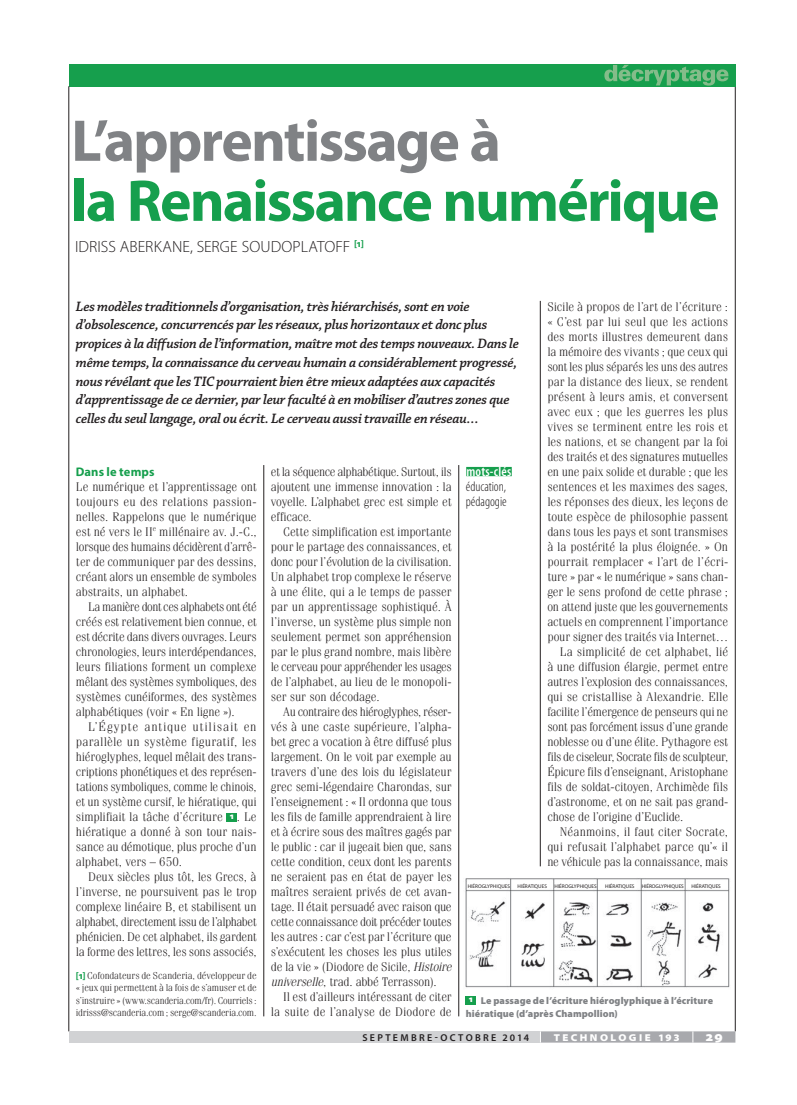
<style>
.page{position:relative;width:797px;height:1105px;background:#fff}
.page>*{position:absolute;margin:0;border:0;box-sizing:border-box;transform-origin:0 0}
._001_TitreArticle_48{font:700 59.38px/60px "Myriad Pro";letter-spacing:-.03em;color:#169f4d}
._10__Auteur{font:300 16.25px "Myriad Pro";letter-spacing:.005em;color:#231f20}
._20__Chapo{font:italic 600 14.38px/18.8px "Chaparral Pro";letter-spacing:-.02em;color:#231f20}
.t1{font:300 condensed 13.75px "Myriad Pro";color:#231f20}
._60__Texte{font:600 condensed 13.75px "Myriad Pro";letter-spacing:.015em;color:#fff}
._60__Texte-2{font:900 semi-expanded 13.75px "Myriad Pro";color:#fff}
._60__Texte-3{font:300 12.5px/15px "Fenice Std";letter-spacing:-.015em;color:#231f20;text-align:justify}
._61__TexteSansAlinéa{font:300 12.5px/15px "Fenice Std";letter-spacing:-.005em;color:#231f20;text-align:justify}
._40__S_titre_1{font:700 12.5px "Myriad Pro";letter-spacing:.005em;color:#169f4d}
.NOTE{font:300 10px/12.5px "Fenice Std";letter-spacing:-.02em;color:#231f20;text-align:justify}
._800_MyBk-titregraph{font:900 10px/12.5px "Myriad Pro";letter-spacing:.005em;color:#808285}
._60__Texte-4{font:600 10px "Myriad Pro";letter-spacing:.235em;color:#231f20}
._60__Texte-5{font:900 semi-expanded 10px "Myriad Pro";letter-spacing:.24em;color:#fff}
.t2{font:900 semi-expanded 9px "Myriad Pro";color:#fff}
._61__TexteSansAlinéa-2{font:300 7.25px "Fenice Std";color:#231f20}
.t3{font:5.38px "Myriad Pro";color:#231f20}
.s1{color:#808285}
.s2{font-style:italic}
.s3{font-family:"Myriad Pro";font-weight:700;color:#169f4d}
</style>
<div class="page">
<hr style="left:540px;top:301px;width:1px;height:565px;background:#231f20">
<hr style="left:458px;top:465px;width:1px;height:551px;background:#231f20">
<hr style="left:735px;top:86px;width:1px;height:945px;background:#231f20">
<div style="left:69px;top:64px;width:666px;height:22px;background:#169f4d"></div>
<hr style="left:69px;top:86px;width:1px;height:945px;background:#231f20">
<hr style="left:263px;top:465px;width:1px;height:551px;background:#231f20">
<svg style="left:604px;top:65px;width:124px;height:21px"></svg>
<div style="left:69px;top:1031px;width:471px;height:12px;background:#d1d2d4"></div>
<svg style="left:540px;top:1031px;width:195px;height:12px;background:#aeafb2"></svg>
<div style="left:227px;top:813px;width:10px;height:8px;background:#169f4d"></div>
<div style="left:466px;top:467px;width:46px;height:9px;background:#169f4d"></div>
<img style="left:465px;top:878px;width:265px;height:110px">
<div style="left:466px;top:996px;width:10px;height:8px;background:#169f4d"></div>
<p class="_001_TitreArticle_48" style="left:71px;top:109px;width:649px"><span class="s1">L’apprentissage à<br></span>la Renaissance numérique</p>
<p class="_10__Auteur" style="left:75px;top:237px;width:290px">IDRISS ABERKANE, SERGE SOUDOPLATOFF <sup>[1]</sup></p>
<p class="_20__Chapo" style="left:76px;top:297px;width:444px">Les modèles traditionnels d’organisation, très hiérarchisés, sont en voie d’obsolescence, concurrencés par les réseaux, plus horizontaux et donc plus propices à la diffusion de l’information, maître mot des temps nouveaux. Dans le même temps, la connaissance du cerveau humain a considérablement progressé, nous révélant que les TIC pourraient bien être mieux adaptées aux capacités d’apprentissage de ce dernier, par leur faculté à en mobiliser d’autres zones que celles du seul langage, oral ou écrit. Le cerveau aussi travaille en réseau…</p>
<p class="_60__Texte-3" style="left:547px;top:299px;width:182px">Sicile à propos de l’art de l’écriture : « C’est par lui seul que les actions des morts illustres demeurent dans la mémoire des vivants ; que ceux qui sont les plus séparés les uns des autres par la distance des lieux, se rendent présent à leurs amis, et conversent avec eux ; que les guerres les plus vives se terminent entre les rois et les nations, et se changent par la foi des traités et des signatures mutuelles en une paix solide et durable ; que les sentences et les maximes des sages, les réponses des dieux, les leçons de toute espèce de philosophie passent dans tous les pays et sont transmises à la postérité la plus éloignée. » On pourrait remplacer « l’art de l’écri&shy;ture » par « le numérique » sans chan&shy;ger le sens profond de cette phrase ; on attend juste que les gouvernements actuels en comprennent l’importance pour signer des traités via Internet…</p>
<p class="_60__Texte-3" style="left:547px;top:644px;width:182px;text-indent:12px">La simplicité de cet alphabet, lié à une diffusion élargie, permet entre autres l’explosion des connaissances, qui se cristallise à Alexandrie. Elle facilite l’émergence de penseurs qui ne sont pas forcément issus d’une grande noblesse ou d’une élite. Pythagore est fils de ciseleur, Socrate fils de sculpteur, Épicure fils d’enseignant, Aristophane fils de soldat-citoyen, Archimède fils d’astronome, et on ne sait pas grand&shy;chose de l’origine d’Euclide.</p>
<p class="_60__Texte-3" style="left:547px;top:824px;width:182px;text-indent:12px">Néanmoins, il faut citer Socrate, qui refusait l’alphabet parce qu’« il ne véhicule pas la connaissance, mais</p>
<p class="_60__Texte" style="left:466px;top:463px;width:46px">mots-clés</p>
<p class="t1" style="left:466px;top:479px;width:42px">éducation,</p>
<p class="t1" style="left:466px;top:494px;width:42px">pédagogie</p>
<p class="_60__Texte-3" style="left:271px;top:464px;width:182px">et la séquence alphabétique. Surtout, ils ajoutent une immense innovation : la voyelle. L’alphabet grec est simple et efficace.</p>
<p class="_60__Texte-3" style="left:271px;top:524px;width:182px;text-indent:12px">Cette simplification est importante pour le partage des connaissances, et donc pour l’évolution de la civilisation.<br>Un alphabet trop complexe le réserve à une élite, qui a le temps de passer par un apprentissage sophistiqué. À l’inverse, un système plus simple non seulement permet son appréhension par le plus grand nombre, mais libère le cerveau pour appréhender les usages de l’alphabet, au lieu de le monopoli&shy;ser sur son décodage.</p>
<p class="_60__Texte-3" style="left:271px;top:704px;width:182px;text-indent:12px">Au contraire des hiéroglyphes, réser&shy;vés à une caste supérieure, l’alpha&shy;bet grec a vocation à être diffusé plus largement. On le voit par exemple au travers d’une des lois du législateur grec semi-légendaire Charondas, sur l’enseignement : « Il ordonna que tous les fils de famille apprendraient à lire et à écrire sous des maîtres gagés par le public : car il jugeait bien que, sans cette condition, ceux dont les parents ne seraient pas en état de payer les maîtres seraient privés de cet avan&shy;tage. Il était persuadé avec raison que cette connaissance doit précéder toutes les autres : car c’est par l’écriture que s’exécutent les choses les plus utiles de la vie » (Diodore de Sicile, <span class="s2">Histoire universelle</span>, trad. abbé Terrasson).</p>
<p class="_60__Texte-3" style="left:271px;top:989px;width:182px;text-align:right">Il est d’ailleurs intéressant de citer la suite de l’analyse de Diodore de</p>
<p class="_40__S_titre_1" style="left:76px;top:464px;width:80px">Dans le temps</p>
<p class="_61__TexteSansAlinéa" style="left:76px;top:479px;width:182px">Le numérique et l’apprentissage ont toujours eu des relations passion&shy;nelles. Rappelons que le numérique est né vers le II</p>
<p class="_61__TexteSansAlinéa-2" style="left:153px;top:524px;width:5px">e</p>
<p class="_61__TexteSansAlinéa" style="left:76px;top:524px;width:182px;text-indent:83px">millénaire av. J.-C., lorsque des humains décidèrent d’arrê&shy;ter de communiquer par des dessins, créant alors un ensemble de symboles abstraits, un alphabet.</p>
<p class="_60__Texte-3" style="left:76px;top:599px;width:182px;text-indent:12px">La manière dont ces alphabets ont été créés est relativement bien connue, et est décrite dans divers ouvrages. Leurs chronologies, leurs interdépendances, leurs filiations forment un complexe mêlant des systèmes symboliques, des systèmes cunéiformes, des systèmes alphabétiques (voir « En ligne »).</p>
<p class="_60__Texte-3" style="left:76px;top:719px;width:182px;text-indent:12px">L’Égypte antique utilisait en parallèle un système figuratif, les hiéroglyphes, lequel mêlait des trans&shy;criptions phonétiques et des représen&shy;tations symboliques, comme le chinois, et un système cursif, le hiératique, qui simplifiait la tâche d’écriture</p>
<p class="_60__Texte-3" style="left:76px;top:809px;width:182px;text-indent:161px">. Le hiératique a donné à son tour nais&shy;sance au démotique, plus proche d’un alphabet, vers – 650.</p>
<p class="_60__Texte-3" style="left:76px;top:869px;width:182px;text-indent:12px">Deux siècles plus tôt, les Grecs, à l’inverse, ne poursuivent pas le trop complexe linéaire B, et stabilisent un alphabet, directement issu de l’alphabet phénicien. De cet alphabet, ils gardent la forme des lettres, les sons associés,</p>
<p class="t2" style="left:230px;top:810px;width:6px">1</p>
<p class="t3" style="left:468px;top:883px;width:44px">HIÉROGLYPHIQUES</p>
<p class="t3" style="left:517px;top:883px;width:31px">HIÉRATIQUES</p>
<p class="t3" style="left:554px;top:883px;width:44px">HIÉROGLYPHIQUES</p>
<p class="t3" style="left:605px;top:883px;width:31px">HIÉRATIQUES</p>
<p class="t3" style="left:641px;top:883px;width:44px">HIÉROGLYPHIQUES</p>
<p class="t3" style="left:691px;top:883px;width:31px">HIÉRATIQUES</p>
<p class="NOTE" style="left:76px;top:969px;width:182px"><span class="s3">[1]</span> Cofondateurs de Scanderia, développeur de « jeux qui permettent à la fois de s’amuser et de s’instruire » (www.scanderia.com/fr). Courriels : idrisss@scanderia.com ; serge@scanderia.com.</p>
<p class="_800_MyBk-titregraph" style="left:466px;top:994px;width:249px;text-indent:15px">Le passage de l’écriture hiéroglyphique à l’écriture hiératique (d’après Champollion)</p>
<p class="t2" style="left:469px;top:993px;width:6px">1</p>
<p class="_60__Texte-4" style="left:362px;top:1031px;width:168px">SEPTEMBRE-OCTOBRE 2014</p>
<p class="_60__Texte-5" style="left:554px;top:1030px;width:127px">TECHNOLOGIE 193</p>
<p class="_60__Texte-2" style="left:706px;top:1027px;width:18px">29</p>
</div>
